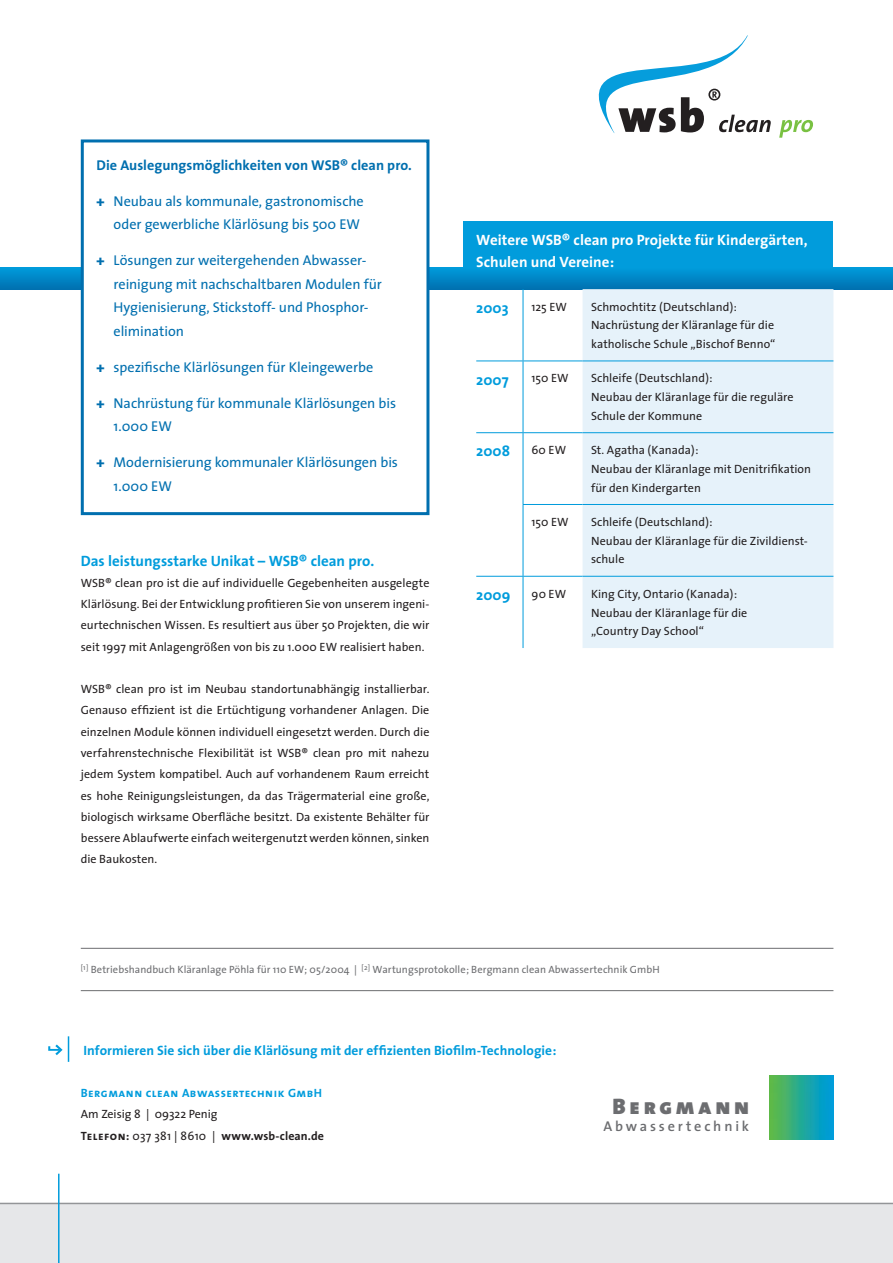
<style>
.page{position:relative;width:893px;height:1263px;background:#fff}
.page>*{position:absolute;margin:0;border:0;box-sizing:border-box;transform-origin:0 0}
.t1{font:22.5px "The Sans Black Caps";letter-spacing:.16em;color:#6c6d70}
.t2{font:700 15px/22.5px "The Sans";color:#fff}
.t3{font:700 15px "The Sans";color:#019cdc}
.t4{font:14.25px/23.4px "The Sans";letter-spacing:-.005em;color:#006faf}
.t5{font:700 14.25px "The Sans";color:#006faf}
.t6{font:600 14.25px "The Sans";letter-spacing:.2em;color:#6c6d70}
.t7{font:700 13.5px "The Sans";letter-spacing:.005em;color:#019cdc}
.t8{font:12px/21.3px "The Sans";color:#231f20}
.t9{font:12px "The Sans Bold Caps";letter-spacing:.04em;color:#019cdc}
.t10{font:10.5px "The Sans";letter-spacing:.005em;color:#6c6d70}
.s1{font-family:"The Sans Extra Bold Caps"}
.s2{font-family:"The Sans Bold Caps"}
.s3{font-weight:700}
</style>
<div class="page">
<div style="left:463px;top:221px;width:370px;height:55px;background:#019cdc"></div>
<div style="left:0;top:1203px;width:893px;height:60px;background:#e6e7e9"></div>
<hr style="left:0;top:1203px;width:893px;height:1px;background:#939598">
<hr style="left:58px;top:1174px;width:2px;height:89px;background:#019cdc">
<img style="left:769px;top:1076px;width:64px;height:64px">
<svg style="left:48px;top:1036px;width:21px;height:26px"></svg>
<svg style="left:779px;top:120px;width:34px;height:18px"></svg>
<svg style="left:598px;top:35px;width:173px;height:98px"></svg>
<svg style="left:0;top:268px;width:893px;height:21px"></svg>
<hr style="left:81px;top:948px;width:752px;height:1px;background:#6c6d70">
<div style="left:82px;top:141px;width:346px;height:373px;background:#fff"></div>
<div style="left:81px;top:139px;width:348px;height:376px;border:3px solid #006faf"></div>
<div style="left:583px;top:289px;width:250px;height:359px;background:#e6f2fa"></div>
<hr style="left:523px;top:289px;width:1px;height:72px;background:#019cdc">
<hr style="left:476px;top:361px;width:47px;height:1px;background:#019cdc">
<hr style="left:523px;top:361px;width:60px;height:1px;background:#019cdc">
<hr style="left:523px;top:361px;width:1px;height:71px;background:#019cdc">
<hr style="left:583px;top:361px;width:250px;height:1px;background:#019cdc">
<hr style="left:523px;top:432px;width:60px;height:1px;background:#019cdc">
<hr style="left:523px;top:433px;width:1px;height:71px;background:#019cdc">
<hr style="left:583px;top:432px;width:250px;height:1px;background:#019cdc">
<hr style="left:523px;top:504px;width:60px;height:1px;background:#019cdc">
<hr style="left:523px;top:505px;width:1px;height:71px;background:#019cdc">
<hr style="left:583px;top:504px;width:250px;height:1px;background:#019cdc">
<hr style="left:523px;top:577px;width:1px;height:71px;background:#019cdc">
<hr style="left:476px;top:432px;width:47px;height:1px;background:#019cdc">
<hr style="left:476px;top:576px;width:47px;height:1px;background:#019cdc">
<hr style="left:523px;top:576px;width:60px;height:1px;background:#019cdc">
<hr style="left:583px;top:576px;width:250px;height:1px;background:#019cdc">
<hr style="left:81px;top:990px;width:752px;height:1px;background:#6c6d70">
<p class="t5" style="left:97px;top:153px;width:317px">Die Auslegungsmöglichkeiten von WSB® clean pro.</p>
<p class="t4" style="left:97px;top:189px;width:269px;text-align:right"><span class="s1">+</span> Neubau als kommunale, gastronomische oder gewerbliche Klärlösung bis 500 EW</p>
<p class="t4" style="left:114px;top:249px;width:270px;text-indent:-17px"><span class="s1">+</span> Lösungen zur weitergehenden Abwasser&shy;reinigung mit nachschaltbaren Modulen für Hygienisierung, Stickstoff- und Phosphor&shy;elimination</p>
<p class="t4" style="left:97px;top:355px;width:278px"><span class="s1">+</span> spezifische Klärlösungen für Kleingewerbe</p>
<p class="t4" style="left:114px;top:391px;width:284px;text-indent:-17px"><span class="s1">+</span> Nachrüstung für kommunale Klärlösungen bis<br>1.000 EW</p>
<p class="t4" style="left:114px;top:450px;width:286px;text-indent:-17px"><span class="s1">+</span> Modernisierung kommunaler Klärlösungen bis<br>1.000 EW</p>
<p class="t3" style="left:81px;top:548px;width:295px">Das leistungsstarke Unikat – WSB® clean pro.</p>
<p class="t8" style="left:81px;top:572px;width:350px;text-align:justify">WSB® clean pro ist die auf individuelle Gegebenheiten ausgelegte Klärlösung. Bei der Entwicklung profitieren Sie von unserem ingeni&shy;eurtechnischen Wissen. Es resultiert aus über 50 Projekten, die wir seit 1997 mit Anlagengrößen von bis zu 1.000 EW realisiert haben.</p>
<p class="t8" style="left:81px;top:678px;width:350px;text-align:justify">WSB® clean pro ist im Neubau standortunabhängig installierbar.<br>Genauso effizient ist die Ertüchtigung vorhandener Anlagen. Die einzelnen Module können individuell eingesetzt werden. Durch die verfahrenstechnische Flexibilität ist WSB® clean pro mit nahezu jedem System kompatibel. Auch auf vorhandenem Raum erreicht es hohe Reinigungsleistungen, da das Trägermaterial eine große, biologisch wirksame Oberfläche besitzt. Da existente Behälter für bessere Ablaufwerte einfach weitergenutzt werden können, sinken die Baukosten.</p>
<p class="t2" style="left:476px;top:228px;width:333px">Weitere WSB® clean pro Projekte für Kindergärten,<br>Schulen und Vereine:</p>
<p class="t3" style="left:476px;top:295px;width:34px">2003</p>
<p class="t8" style="left:531px;top:296px;width:37px">125 EW</p>
<p class="t8" style="left:591px;top:297px;width:186px;line-height:18.8px">Schmochtitz (Deutschland):<br>Nachrüstung der Kläranlage für die katholische Schule „Bischof Benno“</p>
<p class="t3" style="left:476px;top:367px;width:34px">2007</p>
<p class="t8" style="left:531px;top:367px;width:39px">150 EW</p>
<p class="t8" style="left:591px;top:369px;width:204px;line-height:18.8px">Schleife (Deutschland):<br>Neubau der Kläranlage für die reguläre<br>Schule der Kommune</p>
<p class="t3" style="left:476px;top:439px;width:35px">2008</p>
<p class="t8" style="left:531px;top:439px;width:36px">60 EW</p>
<p class="t8" style="left:591px;top:440px;width:222px;line-height:18.8px">St. Agatha (Kanada):<br>Neubau der Kläranlage mit Denitrifikation für den Kindergarten</p>
<p class="t8" style="left:531px;top:511px;width:39px">150 EW</p>
<p class="t8" style="left:591px;top:512px;width:218px;line-height:18.8px">Schleife (Deutschland):<br>Neubau der Kläranlage für die Zivildienst&shy;schule</p>
<p class="t3" style="left:476px;top:582px;width:36px">2009</p>
<p class="t8" style="left:531px;top:583px;width:36px">90 EW</p>
<p class="t8" style="left:591px;top:584px;width:158px;line-height:18.8px">King City, Ontario (Kanada):<br>Neubau der Kläranlage für die „Country Day School“</p>
<p class="t10" style="left:81px;top:961px;width:580px"><sup>[1]</sup> Betriebshandbuch Kläranlage Pöhla für 110 EW; 05/2004 | <sup>[2]</sup> Wartungsprotokolle; Bergmann clean Abwassertechnik GmbH</p>
<p class="t7" style="left:83px;top:1039px;width:474px">Informieren Sie sich über die Klärlösung mit der effizienten Biofilm-Technologie:</p>
<p class="t9" style="left:81px;top:1083px;width:243px">Bergmann clean Abwassertechnik GmbH</p>
<p class="t8" style="left:81px;top:1103px;width:245px">Am Zeisig 8 | 09322 Penig<br><span class="s2">Telefon:</span> 037 381 | 8610 | <span class="s3">www.wsb-clean.de</span></p>
<h1 class="t1" style="left:613px;top:1087px;width:138px">Bergmann</h1>
<p class="t6" style="left:603px;top:1114px;width:147px">Abwassertechnik</p>
</div>
